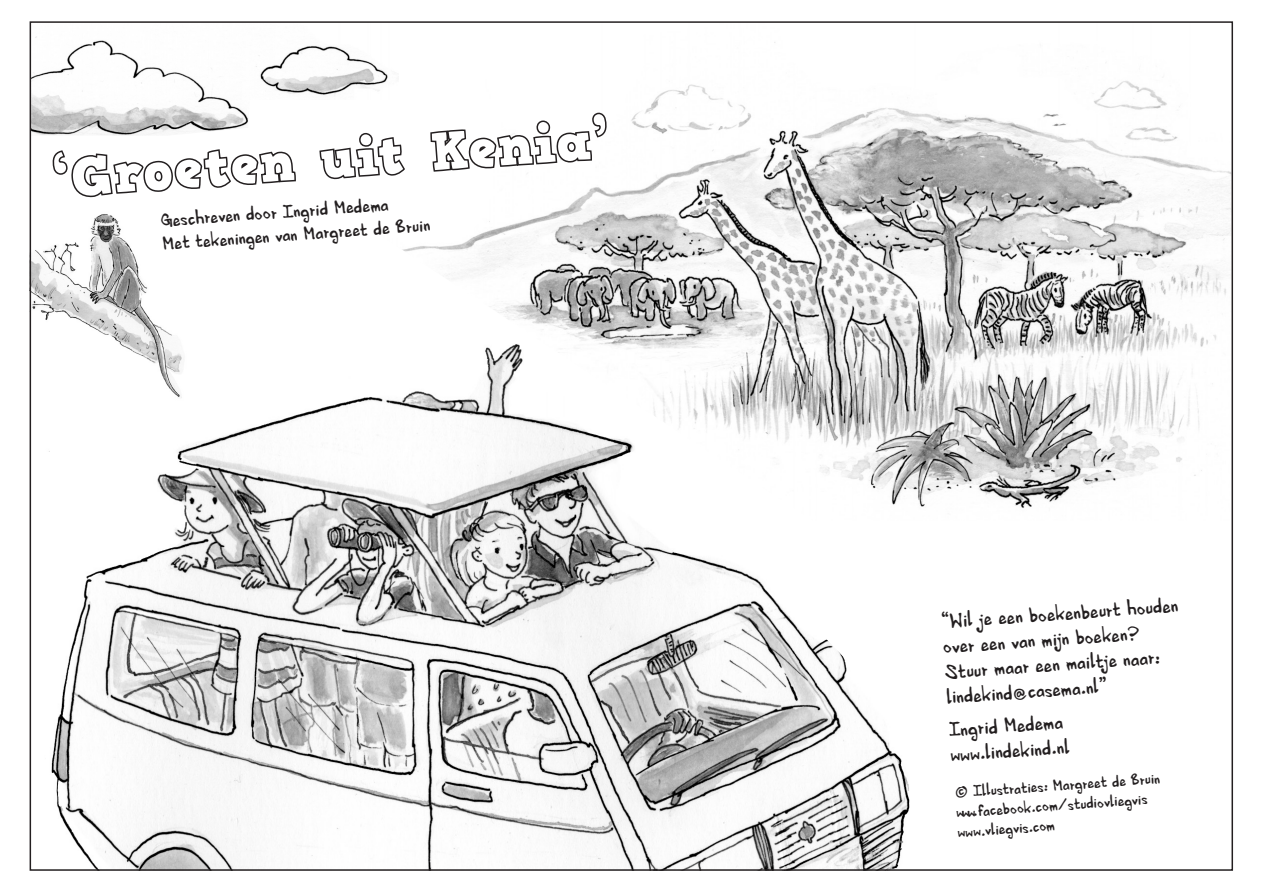
<style>
.page{position:relative;width:1263px;height:893px;background:#fff}
.page>*{position:absolute;margin:0;border:0;box-sizing:border-box;transform-origin:0 0}
.t1{font:52.5px "HVD Comic Serif Pro";color:#fff}
.t2{font:21px/25.2px "HVD Edding 780";color:#231f20}
.t3{font:19.5px/23.4px "HVD Edding 780";color:#231f20}
.t4{font:16.5px/19.8px "HVD Edding 780";color:#231f20}
</style>
<div class="page">
<img style="left:49px;top:397px;width:860px;height:471px">
<img style="left:383px;top:42px;width:847px;height:478px">
<img style="left:33px;top:36px;width:179px;height:99px">
<img style="left:256px;top:42px;width:143px;height:52px">
<img style="left:33px;top:222px;width:170px;height:188px">
<svg style="left:52px;top:82px;width:245px;height:140px"></svg>
<svg style="left:318px;top:69px;width:88px;height:121px"></svg>
<svg style="left:429px;top:48px;width:177px;height:195px"></svg>
<h1 class="t1" style="left:50px;top:143px;width:559px;rotate:-4deg">‘Groeten uit Kenia’</h1>
<p class="t3" style="left:160px;top:209px;width:270px;rotate:-4deg">Geschreven door Ingrid Medema<br>Met tekeningen van Margreet de Bruin</p>
<p class="t2" style="left:940px;top:610px;width:239px;rotate:-4deg">“Wil je een boekenbeurt houden over een van mijn boeken?<br>Stuur maar een mailtje naar: lindekind@casema.nl”</p>
<p class="t2" style="left:948px;top:718px;width:121px;rotate:-4deg">Ingrid Medema www.lindekind.nl</p>
<p class="t4" style="left:954px;top:783px;width:207px;rotate:-4deg">© Illustraties: Margreet de Bruin www.facebook.com/studiovliegvis www.vliegvis.com</p>
</div>
